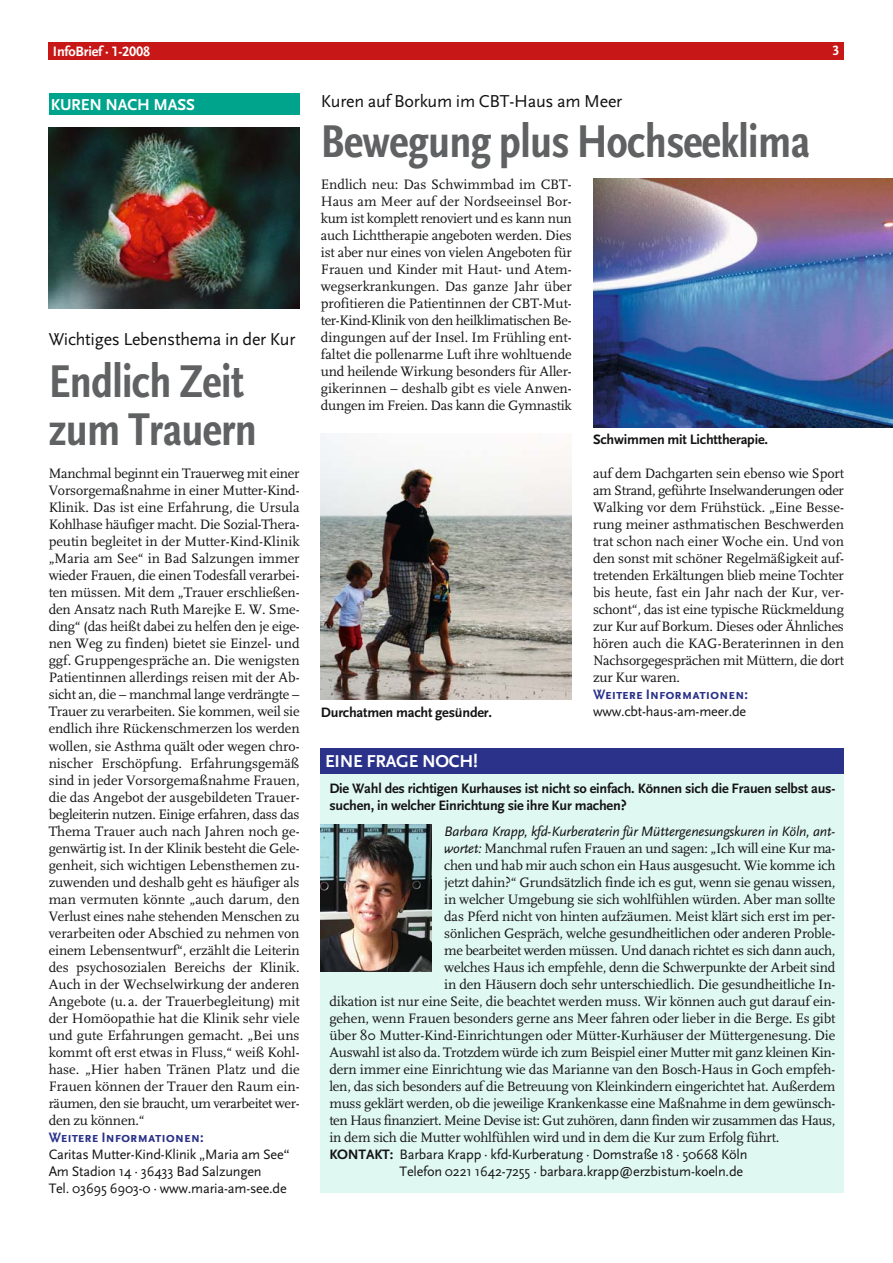
<style>
.page{position:relative;width:893px;height:1263px;background:#fff}
.page>*{position:absolute;margin:0;border:0;box-sizing:border-box;transform-origin:0 0}
.t1{font:48px/48px "Scala Sans Bold Con";letter-spacing:-.01em;color:#606162}
.t2{font:18px "Scala Sans";letter-spacing:-.015em;color:#141314}
.t3{font:700 18px "Scala Sans";letter-spacing:-.015em;color:#fff}
.t4{font:700 16.5px "Scala Sans";letter-spacing:-.015em;color:#fff}
.t5{font:14.25px/17px "Scala";letter-spacing:-.015em;color:#141314;text-align:justify}
.t6{font:14.25px/17px "Scala Sans";letter-spacing:-.015em;color:#141314}
.t7{font:700 14.25px/17px "Scala Sans";letter-spacing:-.015em;color:#141314}
.t8{font:italic 14.25px "Scala Sans";letter-spacing:-.01em;color:#141314}
.t9{font:700 14.25px "Scala Sans Caps";letter-spacing:-.015em;color:#2a3289}
.t10{font:700 14.25px "Scala Sans";letter-spacing:-.015em;color:#fff}
.t11{font:700 14.25px "Scala Sans Caps";color:#fff}
.s1{font-family:"Scala Sans Caps"}
.s2{font-family:"Scala Sans";font-style:italic}
.s3{font-weight:700}
</style>
<div class="page">
<div style="left:49px;top:43px;width:795px;height:17px;background:#c71716"></div>
<img style="left:49px;top:128px;width:251px;height:180px">
<img style="left:321px;top:434px;width:251px;height:266px">
<img style="left:593px;top:179px;width:300px;height:248px">
<div style="left:49px;top:94px;width:251px;height:21px;background:#00a48d"></div>
<div style="left:321px;top:748px;width:523px;height:26px;background:#2a3289"></div>
<div style="left:321px;top:774px;width:523px;height:418px;background:#e0f8f2"></div>
<img style="left:321px;top:825px;width:110px;height:146px">
<p class="t10" style="left:53px;top:45px;width:99px">InfoBrief · <span class="s1">1-2008</span></p>
<p class="t11" style="left:832px;top:41px;width:9px">3</p>
<p class="t4" style="left:51px;top:98px;width:145px">KUREN NACH MASS</p>
<p class="t2" style="left:49px;top:331px;width:248px">Wichtiges Lebensthema in der Kur</p>
<h1 class="t1" style="left:49px;top:361px;width:210px">Endlich Zeit zum Trauern</h1>
<p class="t5" style="left:49px;top:466px;width:252px">Manchmal beginnt ein Trauerweg mit einer Vorsorgemaßnahme in einer Mutter-Kind-Klinik. Das ist eine Erfahrung, die Ursula Kohlhase häufiger macht. Die Sozial-Thera&shy;peutin begleitet in der Mutter-Kind-Klinik „Maria am See“ in Bad Salzungen immer wieder Frauen, die einen Todesfall verarbei&shy;ten müssen. Mit dem „Trauer erschließen&shy;den Ansatz nach Ruth Marejke E. W. Sme&shy;ding“ (das heißt dabei zu helfen den je eige&shy;nen Weg zu finden) bietet sie Einzel- und ggf. Gruppengespräche an. Die wenigsten Patientinnen allerdings reisen mit der Ab&shy;sicht an, die – manchmal lange verdrängte – Trauer zu verarbeiten. Sie kommen, weil sie endlich ihre Rückenschmerzen los werden wollen, sie Asthma quält oder wegen chro&shy;nischer Erschöpfung. Erfahrungsgemäß sind in jeder Vorsorgemaßnahme Frauen, die das Angebot der ausgebildeten Trauer&shy;begleiterin nutzen. Einige erfahren, dass das Thema Trauer auch nach Jahren noch ge&shy;genwärtig ist. In der Klinik besteht die Gele&shy;genheit, sich wichtigen Lebensthemen zu&shy;zuwenden und deshalb geht es häufiger als man vermuten könnte „auch darum, den Verlust eines nahe stehenden Menschen zu verarbeiten oder Abschied zu nehmen von einem Lebensentwurf“, erzählt die Leiterin des psychosozialen Bereichs der Klinik.<br>Auch in der Wechselwirkung der anderen Angebote (u.a. der Trauerbegleitung) mit der Homöopathie hat die Klinik sehr viele und gute Erfahrungen gemacht. „Bei uns kommt oft erst etwas in Fluss,“ weiß Kohl&shy;hase. „Hier haben Tränen Platz und die Frauen können der Trauer den Raum ein&shy;räumen, den sie braucht, um verarbeitet wer&shy;den zu können.“</p>
<p class="t9" style="left:49px;top:1128px;width:156px">Weitere Informationen:</p>
<p class="t6" style="left:49px;top:1146px;width:242px">Caritas Mutter-Kind-Klinik „Maria am See“<br>Am Stadion 14 · 36433 Bad Salzungen<br>Tel. 03695 6903-0 · www.maria-am-see.de</p>
<p class="t2" style="left:321px;top:93px;width:303px">Kuren auf Borkum im CBT-Haus am Meer</p>
<h1 class="t1" style="left:321px;top:121px;width:491px">Bewegung plus Hochseeklima</h1>
<p class="t5" style="left:321px;top:177px;width:252px">Endlich neu: Das Schwimmbad im CBT-Haus am Meer auf der Nordseeinsel Bor&shy;kum ist komplett renoviert und es kann nun auch Lichttherapie angeboten werden. Dies ist aber nur eines von vielen Angeboten für Frauen und Kinder mit Haut- und Atem&shy;wegserkrankungen. Das ganze Jahr über profitieren die Patientinnen der CBT-Mut&shy;ter-Kind-Klinik von den heilklimatischen Be&shy;dingungen auf der Insel. Im Frühling ent&shy;faltet die pollenarme Luft ihre wohltuende und heilende Wirkung besonders für Aller&shy;gikerinnen – deshalb gibt es viele Anwen&shy;dungen im Freien. Das kann die Gymnastik</p>
<p class="t7" style="left:321px;top:705px;width:173px">Durchatmen macht gesünder.</p>
<p class="t3" style="left:325px;top:754px;width:154px">EINE FRAGE NOCH!</p>
<p class="t7" style="left:593px;top:432px;width:176px">Schwimmen mit Lichttherapie.</p>
<p class="t5" style="left:593px;top:466px;width:252px">auf dem Dachgarten sein ebenso wie Sport am Strand, geführte Inselwanderungen oder Walking vor dem Frühstück. „Eine Besse&shy;rung meiner asthmatischen Beschwerden trat schon nach einer Woche ein. Und von den sonst mit schöner Regelmäßigkeit auf&shy;tretenden Erkältungen blieb meine Tochter bis heute, fast ein Jahr nach der Kur, ver&shy;schont“, das ist eine typische Rückmeldung zur Kur auf Borkum. Dieses oder Ähnliches hören auch die KAG-Beraterinnen in den Nachsorgegesprächen mit Müttern, die dort zur Kur waren.</p>
<p class="t9" style="left:593px;top:686px;width:156px">Weitere Informationen:</p>
<p class="t6" style="left:593px;top:704px;width:155px">www.cbt-haus-am-meer.de</p>
<p class="t7" style="left:329px;top:781px;width:507px">Die Wahl des richtigen Kurhauses ist nicht so einfach. Können sich die Frauen selbst aus&shy;suchen, in welcher Einrichtung sie ihre Kur machen?</p>
<p class="t8" style="left:444px;top:825px;width:393px">Barbara Krapp, kfd-Kurberaterin für Müttergenesungskuren in Köln, ant-</p>
<p class="t5" style="left:444px;top:840px;width:393px"><span class="s2">wortet:</span> Manchmal rufen Frauen an und sagen: „Ich will eine Kur ma-</p>
<p class="t5" style="left:444px;top:857px;width:393px">chen und hab mir auch schon ein Haus ausgesucht. Wie komme ich</p>
<p class="t5" style="left:444px;top:874px;width:393px">jetzt dahin?“ Grundsätzlich finde ich es gut, wenn sie genau wissen,</p>
<p class="t5" style="left:444px;top:891px;width:393px">in welcher Umgebung sie sich wohlfühlen würden. Aber man sollte</p>
<p class="t5" style="left:444px;top:908px;width:393px">das Pferd nicht von hinten aufzäumen. Meist klärt sich erst im per-</p>
<p class="t5" style="left:444px;top:925px;width:393px">sönlichen Gespräch, welche gesundheitlichen oder anderen Proble-</p>
<p class="t5" style="left:444px;top:942px;width:393px">me bearbeitet werden müssen. Und danach richtet es sich dann auch,</p>
<p class="t5" style="left:444px;top:959px;width:393px">welches Haus ich empfehle, denn die Schwerpunkte der Arbeit sind</p>
<p class="t5" style="left:444px;top:976px;width:393px">in den Häusern doch sehr unterschiedlich. Die gesundheitliche In-</p>
<p class="t5" style="left:329px;top:993px;width:508px">dikation ist nur eine Seite, die beachtet werden muss. Wir können auch gut darauf ein-</p>
<p class="t5" style="left:329px;top:1010px;width:507px">gehen, wenn Frauen besonders gerne ans Meer fahren oder lieber in die Berge. Es gibt</p>
<p class="t5" style="left:329px;top:1027px;width:507px">über 80 Mutter-Kind-Einrichtungen oder Mütter-Kurhäuser der Müttergenesung. Die</p>
<p class="t5" style="left:329px;top:1044px;width:507px">Auswahl ist also da. Trotzdem würde ich zum Beispiel einer Mutter mit ganz kleinen Kin-</p>
<p class="t5" style="left:329px;top:1061px;width:507px">dern immer eine Einrichtung wie das Marianne van den Bosch-Haus in Goch empfeh-</p>
<p class="t5" style="left:329px;top:1078px;width:507px">len, das sich besonders auf die Betreuung von Kleinkindern eingerichtet hat. Außerdem</p>
<p class="t5" style="left:329px;top:1095px;width:508px">muss geklärt werden, ob die jeweilige Krankenkasse eine Maßnahme in dem gewünsch-</p>
<p class="t5" style="left:329px;top:1112px;width:507px">ten Haus finanziert. Meine Devise ist: Gut zuhören, dann finden wir zusammen das Haus,</p>
<p class="t5" style="left:329px;top:1129px;width:451px">in dem sich die Mutter wohlfühlen wird und in dem die Kur zum Erfolg führt.</p>
<p class="t6" style="left:399px;top:1146px;width:349px;text-indent:-70px"><span class="s3">KONTAKT:</span> Barbara Krapp · kfd-Kurberatung · Domstraße 18 · 50668 Köln<br>Telefon 0221 1642-7255 · barbara.krapp@erzbistum-koeln.de</p>
</div>
